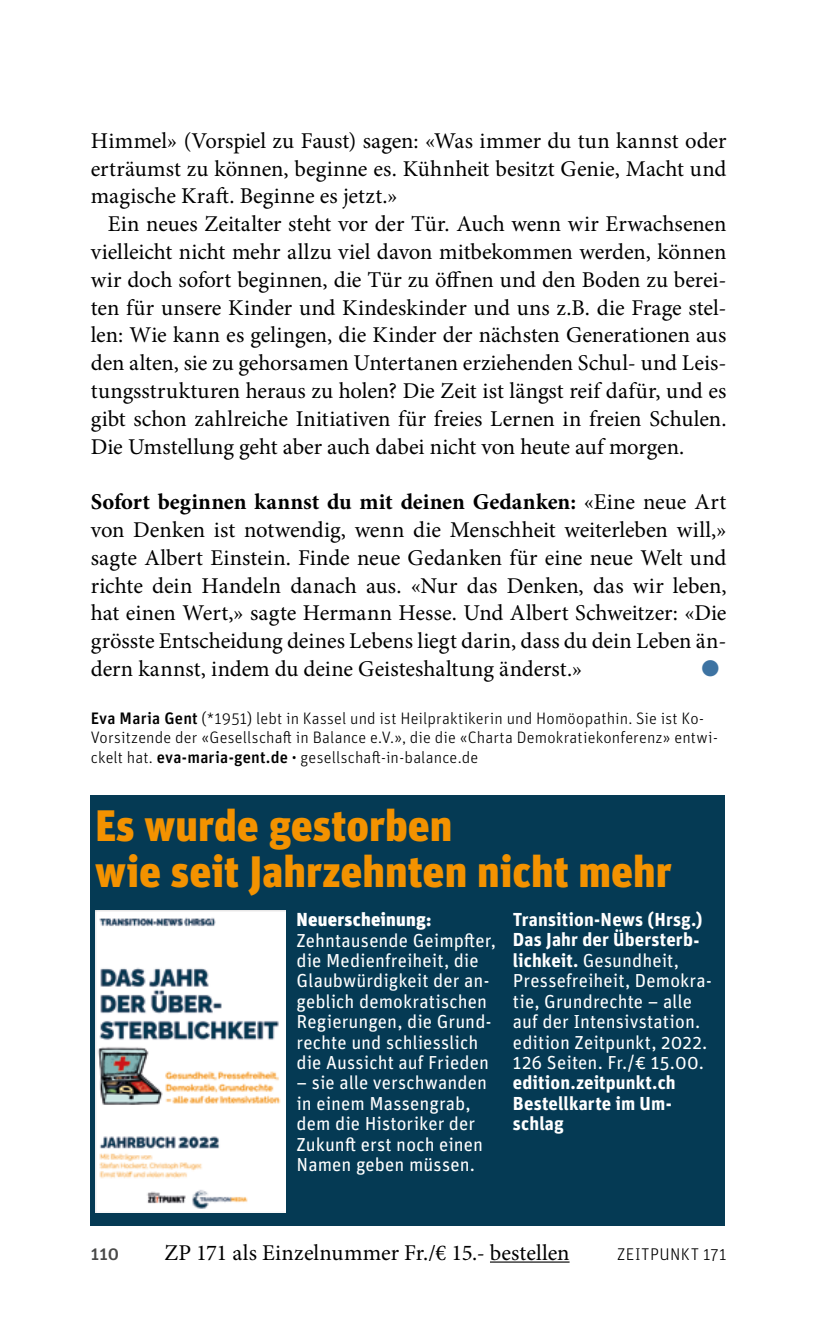
<style>
.page{position:relative;width:840px;height:1321px;background:#fff}
.page>*{position:absolute;margin:0;border:0;box-sizing:border-box;transform-origin:0 0}
.t1{font:900 44px/45.4px "Unit OT";color:#f39200}
.t2{font:22.6px/27.8px "Minion Pro";color:#000;text-align:justify}
.t3{font:22.6px "Zapf Dingbats ITC";color:#3d73a2}
.t4{font:18.8px/20.4px "Unit OT";letter-spacing:.005em;color:#fff}
.t5{font:700 18.8px/20.4px "Unit OT";letter-spacing:.005em;color:#fff}
.t6{font:900 18.8px "Unit OT";letter-spacing:.01em;color:#fff}
.t7{font:500 18px "Unit OT";color:#4a4a49}
.t8{font:300 17px "Unit OT";letter-spacing:.02em;color:#000}
.t9{font:300 16.6px/19.8px "Unit OT";letter-spacing:.01em;color:#000}
.s1{font-weight:700}
.s2{font-weight:500}
</style>
<div class="page">
<hr style="left:489px;top:1261px;width:80px;height:2px;background:#000">
<div style="left:91px;top:795px;width:633px;height:431px;background:#053a54"></div>
<img style="left:95px;top:911px;width:190px;height:301px">
<p class="t2" style="left:91px;top:127px;width:636px">Himmel» (Vorspiel zu Faust) sagen: «Was immer du tun kannst oder erträumst zu können, beginne es. Kühnheit besitzt Genie, Macht und magische Kraft. Beginne es jetzt.»</p>
<p class="t2" style="left:91px;top:210px;width:636px;text-indent:17px">Ein neues Zeitalter steht vor der Tür. Auch wenn wir Erwachsenen vielleicht nicht mehr allzu viel davon mitbekommen werden, können wir doch sofort beginnen, die Tür zu öffnen und den Boden zu berei&shy;ten für unsere Kinder und Kindeskinder und uns z.B. die Frage stel&shy;len: Wie kann es gelingen, die Kinder der nächsten Generationen aus den alten, sie zu gehorsamen Untertanen erziehenden Schul- und Leis&shy;tungsstrukturen heraus zu holen? Die Zeit ist längst reif dafür, und es gibt schon zahlreiche Initiativen für freies Lernen in freien Schulen.<br>Die Umstellung geht aber auch dabei nicht von heute auf morgen.</p>
<p class="t2" style="left:91px;top:488px;width:637px"><span class="s1">Sofort beginnen kannst du mit deinen Gedanken:</span> «Eine neue Art von Denken ist notwendig, wenn die Menschheit weiterleben will,» sagte Albert Einstein. Finde neue Gedanken für eine neue Welt und richte dein Handeln danach aus. «Nur das Denken, das wir leben, hat einen Wert,» sagte Hermann Hesse. Und Albert Schweitzer: «Die grösste Entscheidung deines Lebens liegt darin, dass du dein Leben än&shy;dern kannst, indem du deine Geisteshaltung änderst.»</p>
<p class="t3" style="left:701px;top:658px;width:19px">●</p>
<p class="t9" style="left:91px;top:708px;width:628px"><span class="s2">Eva Maria Gent</span> (*1951) lebt in Kassel und ist Heilpraktikerin und Homöopathin. Sie ist Ko-<br>Vorsitzende der «Gesellschaft in Balance e.V.», die die «Charta Demokratiekonferenz» entwi&shy;ckelt hat. <span class="s2">eva-maria-gent.de</span> • gesellschaft-in-balance.de</p>
<h1 class="t1" style="left:95px;top:802px;width:578px">Es wurde gestorben<br>wie seit Jahrzehnten nicht mehr</h1>
<p class="t6" style="left:296px;top:907px;width:137px">Neuerscheinung:</p>
<p class="t4" style="left:296px;top:929px;width:201px">Zehntausende Geimpfter, die Medienfreiheit, die<br>Glaubwürdigkeit der an&shy;geblich demokratischen<br>Regierungen, die Grund&shy;rechte und schliesslich die Aussicht auf Frieden</p>
<p class="t4" style="left:296px;top:1072px;width:192px">– sie alle verschwanden in einem Massengrab, dem die Historiker der<br>Zukunft erst noch einen<br>Namen geben müssen.</p>
<p class="t4" style="left:512px;top:909px;width:200px"><span class="s1">Transition-News (Hrsg.)<br>Das Jahr der Übersterb&shy;lichkeit.</span> Gesundheit,<br>Pressefreiheit, Demokra&shy;tie, Grundrechte – alle auf der Intensivstation. edition Zeitpunkt, 2022.<br>126 Seiten. Fr./€ 15.00.</p>
<p class="t5" style="left:512px;top:1072px;width:164px">edition.zeitpunkt.ch<br>Bestellkarte im Um&shy;schlag</p>
<p class="t7" style="left:91px;top:1242px;width:30px">110</p>
<p class="t2" style="left:164px;top:1239px;width:406px">ZP 171 als Einzelnummer Fr./€ 15.- bestellen</p>
<p class="t8" style="left:617px;top:1244px;width:111px">ZEITPUNKT 171</p>
</div>
